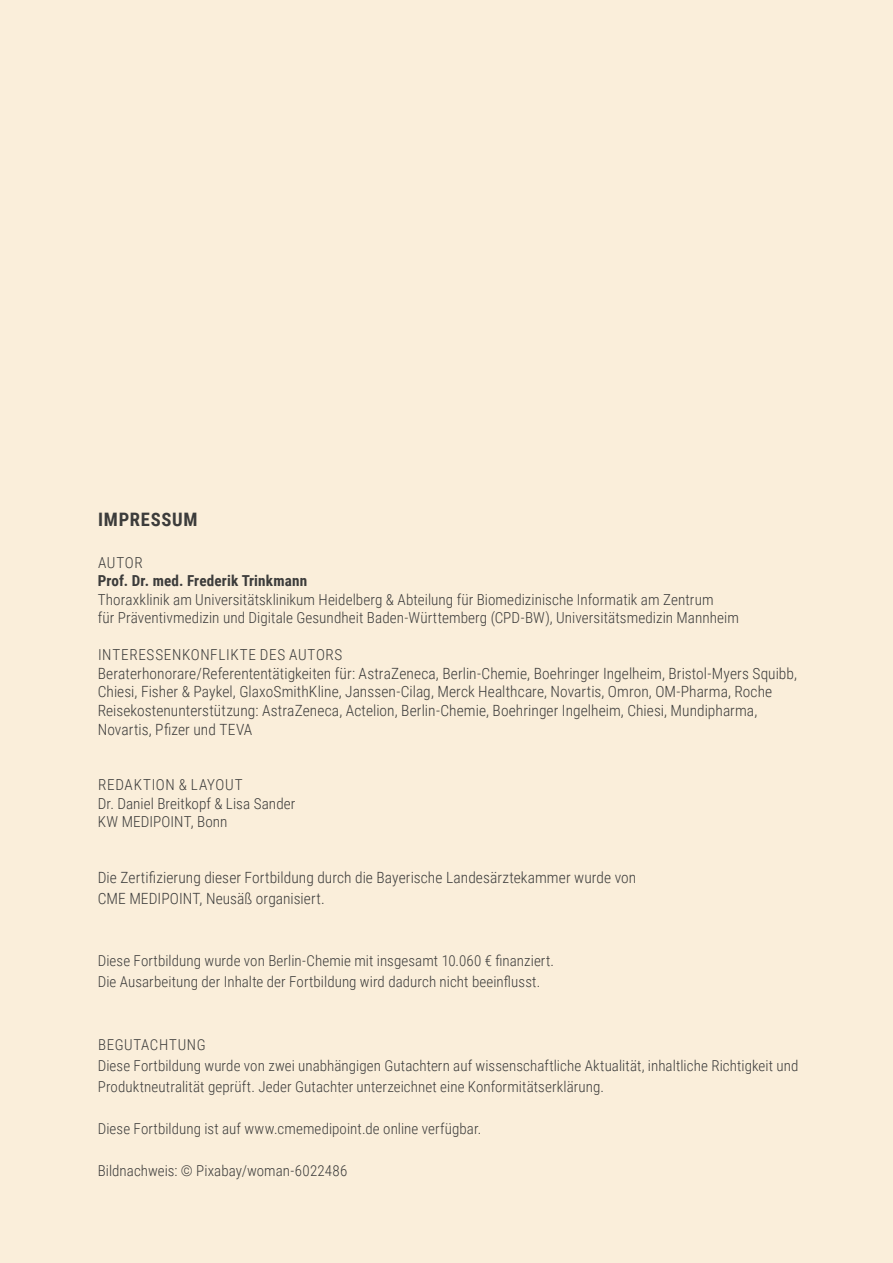
<style>
.page{position:relative;width:893px;height:1263px;background:#faeeda}
.page>*{position:absolute;margin:0;border:0;box-sizing:border-box;transform-origin:0 0}
.t1{font:700 18.6px "Roboto Condensed";letter-spacing:.04em;color:#3c3c3b}
.t2{font:300 15.45px/18.6px "Roboto Condensed";letter-spacing:.005em;color:#3c3c3b}
.t3{font:300 15.15px/18.6px "Roboto Condensed";letter-spacing:.005em;color:#3c3c3b}
.t4{font:700 15.15px "Roboto Condensed";letter-spacing:.01em;color:#3c3c3b}
.t5{font:300 15.15px "Roboto Condensed";letter-spacing:.045em;color:#3c3c3b}
.t6{font:300 15px/21px "Roboto Condensed";letter-spacing:.005em;color:#3c3c3b}
</style>
<div class="page">
<p class="t1" style="left:98px;top:506px;width:101px">IMPRESSUM</p>
<p class="t3" style="left:98px;top:552px;width:46px">AUTOR</p>
<p class="t4" style="left:98px;top:570px;width:211px">Prof. Dr. med. Frederik Trinkmann</p>
<p class="t3" style="left:98px;top:589px;width:643px">Thoraxklinik am Universitätsklinikum Heidelberg &amp; Abteilung für Biomedizinische Informatik am Zentrum<br>für Präventivmedizin und Digitale Gesundheit Baden-Württemberg (CPD-BW), Universitätsmedizin Mannheim</p>
<p class="t5" style="left:98px;top:644px;width:246px">INTERESSENKONFLIKTE DES AUTORS</p>
<p class="t2" style="left:98px;top:663px;width:701px">Beraterhonorare/Referententätigkeiten für: AstraZeneca, Berlin-Chemie, Boehringer Ingelheim, Bristol-Myers Squibb, Chiesi, Fisher &amp; Paykel, GlaxoSmithKline, Janssen-Cilag, Merck Healthcare, Novartis, Omron, OM-Pharma, Roche Reisekostenunterstützung: AstraZeneca, Actelion, Berlin-Chemie, Boehringer Ingelheim, Chiesi, Mundipharma, Novartis, Pfizer und TEVA</p>
<p class="t3" style="left:98px;top:775px;width:199px">REDAKTION &amp; LAYOUT<br>Dr. Daniel Breitkopf &amp; Lisa Sander<br>KW MEDIPOINT, Bonn</p>
<p class="t2" style="left:98px;top:866px;width:540px;line-height:21px">Die Zertifizierung dieser Fortbildung durch die Bayerische Landesärztekammer wurde von<br>CME MEDIPOINT, Neusäß organisiert.</p>
<p class="t6" style="left:98px;top:950px;width:458px">Diese Fortbildung wurde von Berlin-Chemie mit insgesamt 10.060 € finanziert.<br>Die Ausarbeitung der Inhalte der Fortbildung wird dadurch nicht beeinflusst.</p>
<p class="t6" style="left:98px;top:1034px;width:702px">BEGUTACHTUNG<br>Diese Fortbildung wurde von zwei unabhängigen Gutachtern auf wissenschaftliche Aktualität, inhaltliche Richtigkeit und<br>Produktneutralität geprüft. Jeder Gutachter unterzeichnet eine Konformitätserklärung.</p>
<p class="t6" style="left:98px;top:1118px;width:385px">Diese Fortbildung ist auf www.cmemedipoint.de online verfügbar.</p>
<p class="t6" style="left:98px;top:1160px;width:251px">Bildnachweis: © Pixabay/woman-6022486</p>
</div>
